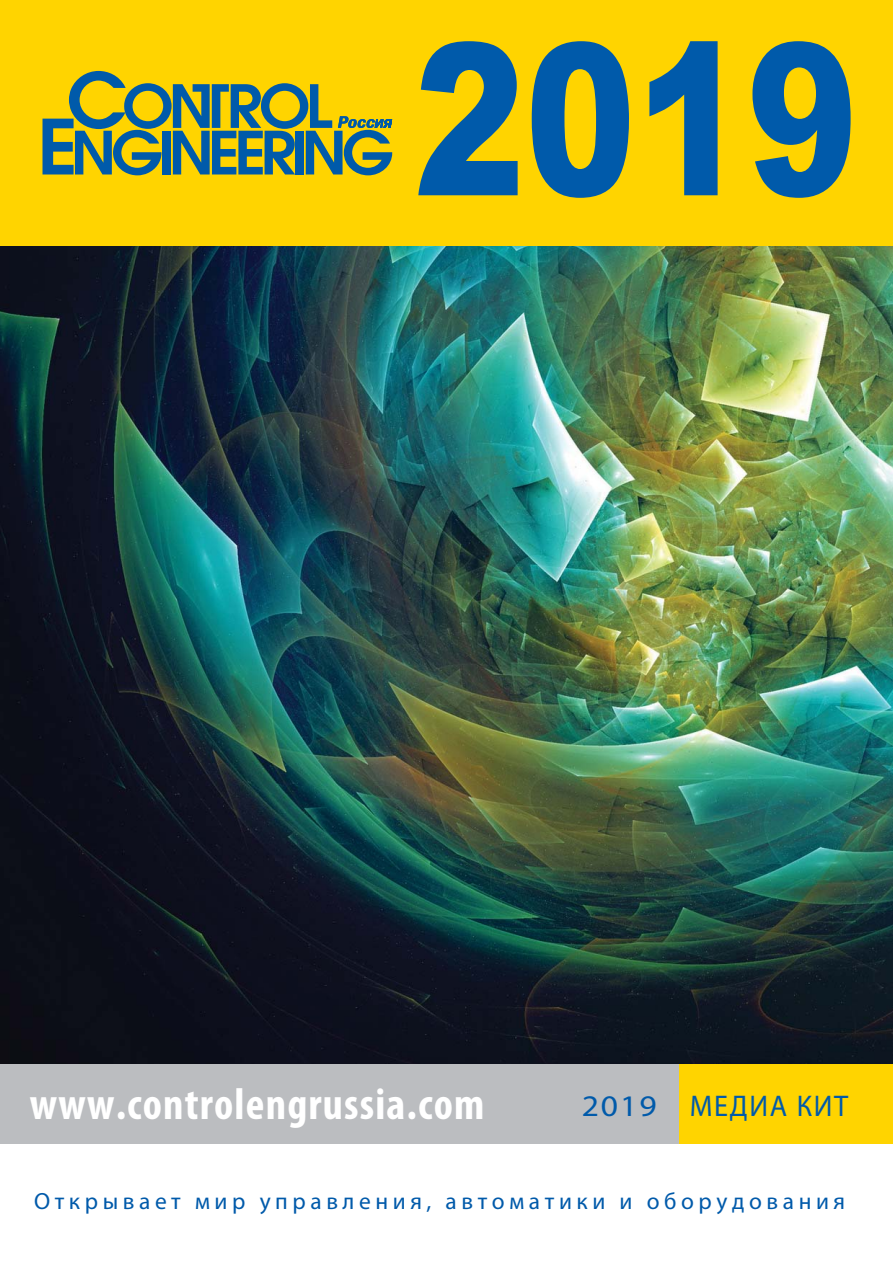
<style>
.page{position:relative;width:893px;height:1263px;background:#fff}
.page>*{position:absolute;margin:0;border:0;box-sizing:border-box;transform-origin:0 0}
.t1{font:900 211.65px "Arial";color:#005aaa;scale:.79 1}
.t2{font:700 condensed 44.55px "Myriad Pro";letter-spacing:.025em;color:#fff}
.t3{font:30px "Myriad Pro";letter-spacing:.06em;color:#005aaa;scale:1.12 1}
.t4{font:23.4px "Myriad Pro";letter-spacing:.195em;color:#005aaa}
</style>
<div class="page">
<div style="left:677px;top:1062px;width:216px;height:81px;background:#ffd400"></div>
<div style="left:0;top:1062px;width:678px;height:81px;background:#bbbdc0"></div>
<div style="left:0;top:0;width:893px;height:249px;background:#ffd400"></div>
<svg style="left:43px;top:71px;width:349px;height:104px"></svg>
<img style="left:0;top:247px;width:893px;height:817px">
<h1 class="t1" style="left:414px;top:-2px;width:563px">2019</h1>
<h2 class="t2" style="left:30px;top:1078px;width:456px">www.controlengrussia.com</h2>
<p class="t3" style="left:582px;top:1095px;width:240px">2019 МЕДИА КИТ</p>
<p class="t4" style="left:34px;top:1192px;width:813px">Открывает мир управления, автоматики и оборудования</p>
</div>
